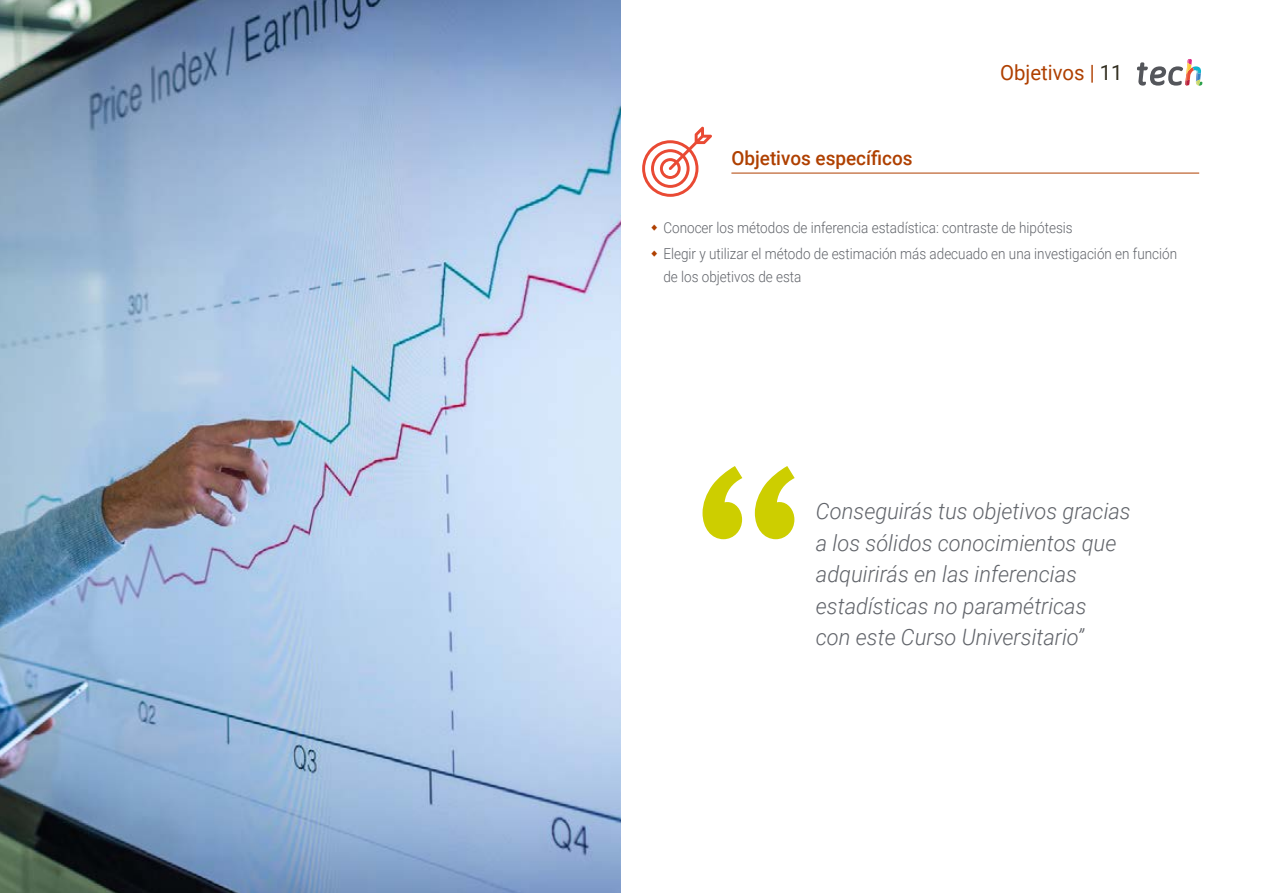
<style>
.page{position:relative;width:1263px;height:893px;background:#fff}
.page>*{position:absolute;margin:0;border:0;box-sizing:border-box;transform-origin:0 0}
.t1{font:italic 300 22.5px/31.5px "Roboto";color:#61646a}
.t2{font:21px "Roboto";color:#af4000}
.t3{font:500 19.5px "Roboto";color:#af4000}
.t4{font:300 15px/26.7px "Roboto";color:#61646a;scale:.9 1}
.s1{color:#312e20}
</style>
<div class="page">
<hr style="left:731px;top:173px;width:468px;height:1px;background:#af4000">
<svg style="left:1137px;top:59px;width:65px;height:27px"></svg>
<svg style="left:642px;top:127px;width:70px;height:70px"></svg>
<svg style="left:702px;top:466px;width:93px;height:73px"></svg>
<img style="left:0;top:0;width:621px;height:893px">
<h3 class="t3" style="left:731px;top:144px;width:183px">Objetivos específicos</h3>
<h2 class="t2" style="left:1000px;top:57px;width:124px">Objetivos | <span class="s1">11</span></h2>
<p class="t4" style="left:663px;top:213px;width:572px">Conocer los métodos de inferencia estadística: contraste de hipótesis<br>Elegir y utilizar el método de estimación más adecuado en una investigación en función</p>
<p class="t4" style="left:663px;top:263px;width:155px">de los objetivos de esta</p>
<h1 class="t1" style="left:816px;top:494px;width:316px">Conseguirás tus objetivos gracias a los sólidos conocimientos que adquirirás en las inferencias estadísticas no paramétricas<br>con este Curso Universitario”</h1>
</div>
